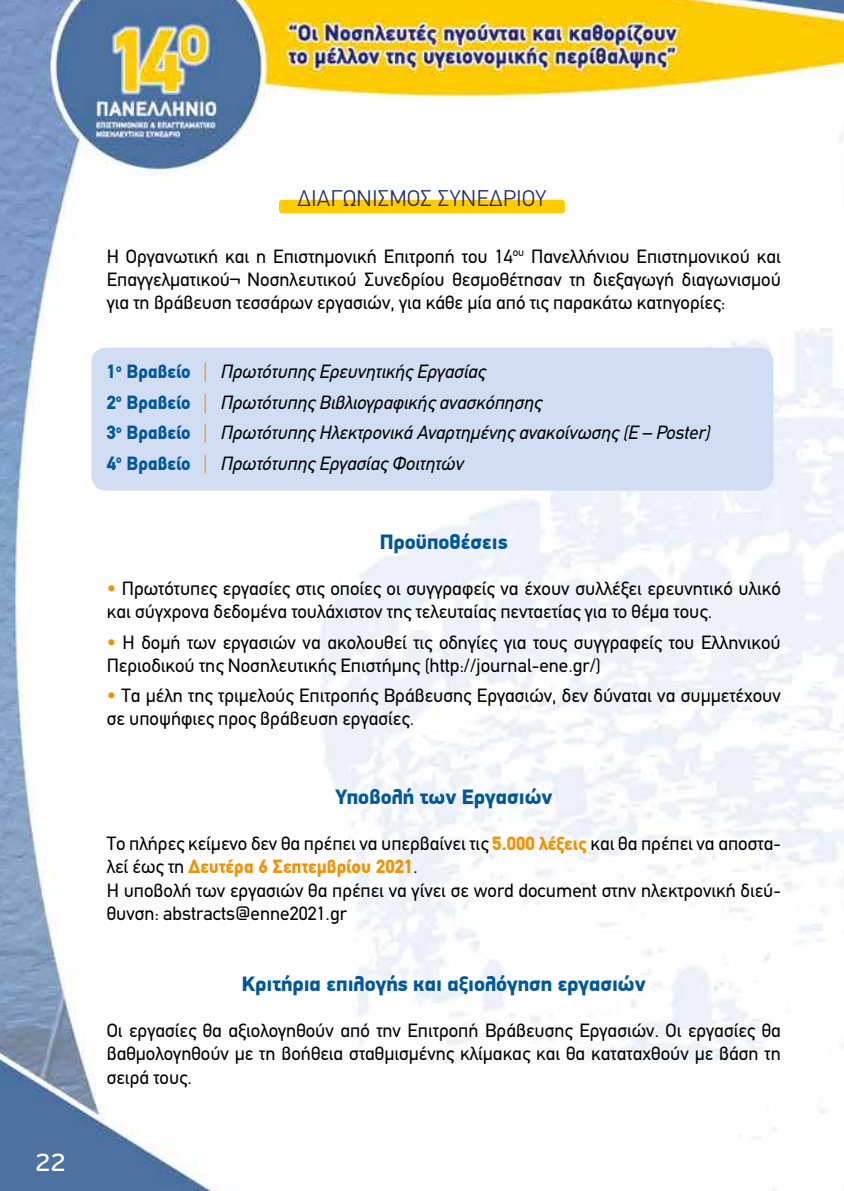
<style>
.page{position:relative;width:844px;height:1191px;background:#fff}
.page>*{position:absolute;margin:0;border:0;box-sizing:border-box;transform-origin:0 0}
.t1{font:24.5px "PF Traffic";color:#fff}
.t2{font:300 22.75px "PF Din Text";letter-spacing:.02em;color:#20286d}
.t3{font:900 21px "PF Din Display Pro";color:#00579a}
.t4{font:19.25px/23.1px "PF Din Text";color:#000}
.t5{font:italic 19.25px "PF Din Text";color:#000}
.t6{font:900 19.25px "PF Din Text";color:#00579a}
.s1{color:#f39200}
.s2{font-weight:900;color:#f39200}
</style>
<div class="page">
<img style="left:0;top:0;width:843px;height:1191px">
<div style="left:91px;top:347px;width:682px;height:143px;background:#d1ddf2;border-radius:15px"></div>
<div style="left:279px;top:200px;width:286px;height:13px;background:#fc0;border-radius:4px"></div>
<p class="t1" style="left:35px;top:1147px;width:32px">22</p>
<p class="t2" style="left:297px;top:184px;width:250px">ΔΙΑΓΩΝΙΣΜΟΣ ΣΥΝΕΔΡΙΟΥ</p>
<p class="t4" style="left:107px;top:244px;width:675px;text-align:justify">H Οργανωτική και η Επιστημονική Επιτροπή του 14<sup>ου</sup> Πανελλήνιου Επιστημονικού και Επαγγελματικού¬ Νοσηλευτικού Συνεδρίου θεσμοθέτησαν τη διεξαγωγή διαγωνισμού για τη βράβευση τεσσάρων εργασιών, για κάθε μία από τις παρακάτω κατηγορίες:</p>
<p class="t6" style="left:107px;top:360px;width:85px">1<sup>ο</sup> Βραβείο</p>
<p class="t5" style="left:220px;top:360px;width:266px">Πρωτότυπης Ερευνητικής Εργασίας</p>
<p class="t6" style="left:107px;top:390px;width:85px">2<sup>ο</sup> Βραβείο</p>
<p class="t5" style="left:220px;top:391px;width:322px">Πρωτότυπης Βιβλιογραφικής ανασκόπησης</p>
<p class="t6" style="left:107px;top:421px;width:85px">3<sup>ο</sup> Βραβείο</p>
<p class="t5" style="left:220px;top:421px;width:491px">Πρωτότυπης Ηλεκτρονικά Αναρτημένης ανακοίνωσης (E – Poster)</p>
<p class="t6" style="left:107px;top:451px;width:85px">4<sup>ο</sup> Βραβείο</p>
<p class="t5" style="left:220px;top:452px;width:244px">Πρωτότυπης Εργασίας Φοιτητών</p>
<p class="t3" style="left:380px;top:528px;width:129px">Προϋποθέσεις</p>
<p class="t4" style="left:107px;top:577px;width:675px"><span class="s1">•</span> Πρωτότυπες εργασίες στις οποίες οι συγγραφείς να έχουν συλλέξει ερευνητικό υλικό και σύγχρονα δεδομένα τουλάχιστον της τελευταίας πενταετίας για το θέμα τους.</p>
<p class="t4" style="left:107px;top:630px;width:675px"><span class="s1">•</span> Η δομή των εργασιών να ακολουθεί τις οδηγίες για τους συγγραφείς του Ελληνικού<br>Περιοδικού της Νοσηλευτικής Επιστήμης (http://journal-ene.gr/)</p>
<p class="t4" style="left:107px;top:684px;width:675px"><span class="s1">•</span> Τα μέλη της τριμελούς Επιτροπής Βράβευσης Εργασιών, δεν δύναται να συμμετέχουν σε υποψήφιες προς βράβευση εργασίες.</p>
<p class="t3" style="left:335px;top:784px;width:219px">Υποβολή των Εργασιών</p>
<p class="t4" style="left:107px;top:832px;width:675px">Το πλήρες κείμενο δεν θα πρέπει να υπερβαίνει τις <span class="s2">5.000 λέξεις</span> και θα πρέπει να αποστα&shy;λεί έως τη <span class="s2">Δευτέρα 6 Σεπτεμβρίου 2021</span>.<br>Η υποβολή των εργασιών θα πρέπει να γίνει σε word document στην ηλεκτρονική διεύ&shy;θυνση: abstracts@enne2021.gr</p>
<p class="t3" style="left:242px;top:971px;width:405px">Κριτήρια επιλογής και αξιολόγηση εργασιών</p>
<p class="t4" style="left:107px;top:1019px;width:675px;text-align:justify">Οι εργασίες θα αξιολογηθούν από την Επιτροπή Βράβευσης Εργασιών. Οι εργασίες θα βαθμολογηθούν με τη βοήθεια σταθμισμένης κλίμακας και θα καταταχθούν με βάση τη σειρά τους.</p>
</div>
